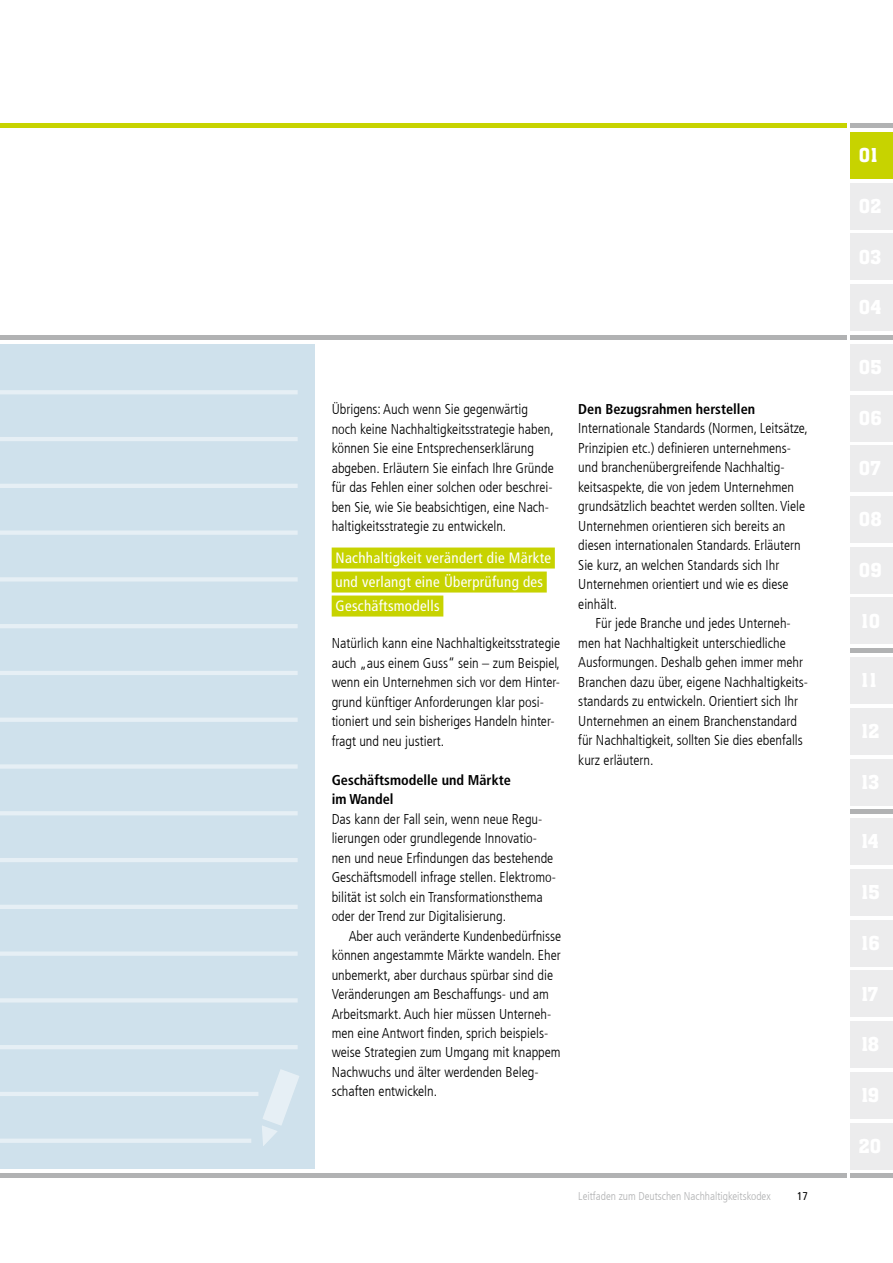
<style>
.page{position:relative;width:893px;height:1263px;background:#fff}
.page>*{position:absolute;margin:0;border:0;box-sizing:border-box;transform-origin:0 0}
.t1{font:500 21px "Aachen Std";color:#fff}
.t2{font:condensed 15px/24px "Frutiger LT Com";letter-spacing:.02em;color:#fff}
.t3{font:300 condensed 14.25px/19.5px "Frutiger LT Com";color:#000}
.t4{font:700 condensed 14.25px/19.5px "Frutiger LT Com";color:#000}
.t5{font:300 condensed 11.25px "Frutiger LT Com";color:#b1b2b3}
.t6{font:condensed 11.25px "Frutiger LT Com";color:#000}
</style>
<div class="page">
<div style="left:850px;top:183px;width:43px;height:46px;background:#ececed"></div>
<div style="left:850px;top:234px;width:43px;height:46px;background:#ececed"></div>
<div style="left:850px;top:284px;width:43px;height:47px;background:#ececed"></div>
<div style="left:850px;top:335px;width:43px;height:5px;background:#b1b2b3"></div>
<div style="left:850px;top:123px;width:43px;height:5px;background:#b1b2b3"></div>
<div style="left:850px;top:648px;width:43px;height:5px;background:#b1b2b3"></div>
<hr style="left:850px;top:810px;width:43px;height:4px;background:#b1b2b3">
<hr style="left:850px;top:1174px;width:43px;height:4px;background:#b1b2b3">
<div style="left:850px;top:344px;width:43px;height:46px;background:#ececed"></div>
<div style="left:850px;top:395px;width:43px;height:46px;background:#ececed"></div>
<div style="left:850px;top:446px;width:43px;height:46px;background:#ececed"></div>
<div style="left:850px;top:496px;width:43px;height:47px;background:#ececed"></div>
<div style="left:850px;top:547px;width:43px;height:46px;background:#ececed"></div>
<div style="left:850px;top:598px;width:43px;height:46px;background:#ececed"></div>
<div style="left:850px;top:657px;width:43px;height:47px;background:#ececed"></div>
<div style="left:850px;top:708px;width:43px;height:46px;background:#ececed"></div>
<div style="left:850px;top:759px;width:43px;height:46px;background:#ececed"></div>
<div style="left:850px;top:819px;width:43px;height:46px;background:#ececed"></div>
<div style="left:850px;top:869px;width:43px;height:46px;background:#ececed"></div>
<div style="left:850px;top:920px;width:43px;height:46px;background:#ececed"></div>
<div style="left:850px;top:971px;width:43px;height:46px;background:#ececed"></div>
<div style="left:850px;top:1021px;width:43px;height:47px;background:#ececed"></div>
<div style="left:850px;top:1072px;width:43px;height:46px;background:#ececed"></div>
<div style="left:850px;top:1123px;width:43px;height:46px;background:#ececed"></div>
<hr style="left:0;top:1174px;width:846px;height:4px;background:#b1b2b3">
<div style="left:0;top:123px;width:846px;height:5px;background:#c7d300"></div>
<div style="left:850px;top:132px;width:43px;height:47px;background:#c7d300"></div>
<div style="left:0;top:335px;width:846px;height:5px;background:#b1b2b3"></div>
<div style="left:0;top:344px;width:315px;height:825px;background:#cfe1ec"></div>
<hr style="left:0;top:390px;width:298px;height:4px;background:#e6eff5">
<hr style="left:0;top:437px;width:298px;height:4px;background:#e6eff5">
<hr style="left:0;top:484px;width:298px;height:4px;background:#e6eff5">
<div style="left:0;top:530px;width:298px;height:5px;background:#e6eff5"></div>
<hr style="left:0;top:577px;width:298px;height:4px;background:#e6eff5">
<hr style="left:0;top:624px;width:298px;height:4px;background:#e6eff5">
<hr style="left:0;top:671px;width:298px;height:4px;background:#e6eff5">
<hr style="left:0;top:718px;width:298px;height:4px;background:#e6eff5">
<div style="left:0;top:764px;width:298px;height:5px;background:#e6eff5"></div>
<hr style="left:0;top:811px;width:298px;height:4px;background:#e6eff5">
<hr style="left:0;top:858px;width:298px;height:4px;background:#e6eff5">
<hr style="left:0;top:905px;width:298px;height:4px;background:#e6eff5">
<div style="left:0;top:951px;width:298px;height:5px;background:#e6eff5"></div>
<hr style="left:0;top:998px;width:298px;height:4px;background:#e6eff5">
<hr style="left:0;top:1045px;width:298px;height:4px;background:#e6eff5">
<hr style="left:0;top:1092px;width:258px;height:4px;background:#e6eff5">
<div style="left:0;top:1138px;width:251px;height:5px;background:#e6eff5"></div>
<svg style="left:262px;top:1069px;width:37px;height:77px"></svg>
<div style="left:332px;top:547px;width:223px;height:21px;background:#c7d300"></div>
<div style="left:332px;top:571px;width:215px;height:21px;background:#c7d300"></div>
<div style="left:332px;top:595px;width:111px;height:21px;background:#c7d300"></div>
<h1 class="t1" style="left:859px;top:144px;width:20px">01</h1>
<p class="t3" style="left:332px;top:399px;width:224px">Übrigens: Auch wenn Sie gegenwärtig noch keine Nachhaltigkeitsstrategie haben, können Sie eine Entsprechenserklärung abgeben. Erläutern Sie einfach Ihre Gründe für das Fehlen einer solchen oder beschrei&shy;ben Sie, wie Sie beabsichtigen, eine Nach&shy;haltigkeitsstrategie zu entwickeln.</p>
<p class="t2" style="left:336px;top:546px;width:217px">Nachhaltigkeit verändert die Märkte und verlangt eine Überprüfung des<br>Geschäftsmodells</p>
<p class="t3" style="left:332px;top:633px;width:230px">Natürlich kann eine Nachhaltigkeitsstrategie auch „aus einem Guss“ sein – zum Beispiel, wenn ein Unternehmen sich vor dem Hinter&shy;grund künftiger Anforderungen klar posi&shy;tioniert und sein bisheriges Handeln hinter&shy;fragt und neu justiert.</p>
<p class="t4" style="left:332px;top:770px;width:181px">Geschäftsmodelle und Märkte im Wandel</p>
<p class="t3" style="left:332px;top:809px;width:226px">Das kann der Fall sein, wenn neue Regu&shy;lierungen oder grundlegende Innovatio&shy;nen und neue Erfindungen das bestehende Geschäftsmodell infrage stellen. Elektromo&shy;bilität ist solch ein Transformationsthema oder der Trend zur Digitalisierung.</p>
<p class="t3" style="left:332px;top:926px;width:231px;text-indent:17px">Aber auch veränderte Kundenbedürfnisse können angestammte Märkte wandeln. Eher unbemerkt, aber durchaus spürbar sind die Veränderungen am Beschaffungs- und am Arbeitsmarkt. Auch hier müssen Unterneh&shy;men eine Antwort finden, sprich beispiels&shy;weise Strategien zum Umgang mit knappem Nachwuchs und älter werdenden Beleg&shy;schaften entwickeln.</p>
<p class="t4" style="left:578px;top:399px;width:178px">Den Bezugsrahmen herstellen</p>
<p class="t3" style="left:578px;top:419px;width:231px">Internationale Standards (Normen, Leitsätze, Prinzipien etc.) definieren unternehmens&shy;und branchenübergreifende Nachhaltig&shy;keitsaspekte, die von jedem Unternehmen grundsätzlich beachtet werden sollten. Viele Unternehmen orientieren sich bereits an diesen internationalen Standards. Erläutern Sie kurz, an welchen Standards sich Ihr Unternehmen orientiert und wie es diese einhält.</p>
<p class="t3" style="left:578px;top:614px;width:231px;text-indent:17px">Für jede Branche und jedes Unterneh&shy;men hat Nachhaltigkeit unterschiedliche Ausformungen. Deshalb gehen immer mehr Branchen dazu über, eigene Nachhaltigkeits&shy;standards zu entwickeln. Orientiert sich Ihr Unternehmen an einem Branchenstandard für Nachhaltigkeit, sollten Sie dies ebenfalls kurz erläutern.</p>
<p class="t5" style="left:578px;top:1189px;width:194px">Leitfaden zum Deutschen Nachhaltigkeitskodex</p>
<p class="t6" style="left:797px;top:1190px;width:12px">17</p>
</div>
